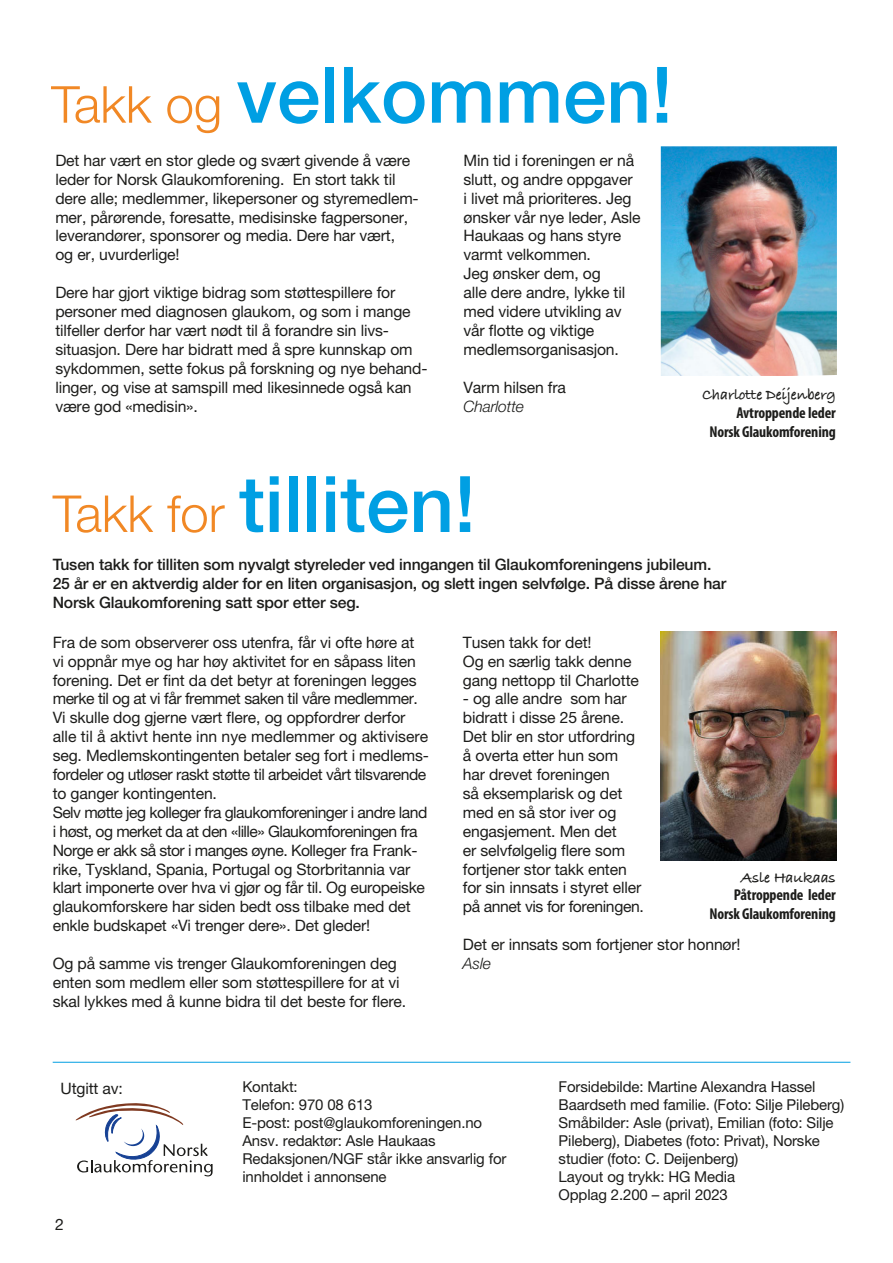
<style>
.page{position:relative;width:893px;height:1263px;background:#fff}
.page>*{position:absolute;margin:0;border:0;box-sizing:border-box;transform-origin:0 0}
.Tittel{font:500 78px "Helvetica Neue LT Std";color:#009fe3}
.Brødtekst_uten_innry{font:15.75px/18.9px "Helvetica Neue LT Pro";letter-spacing:-.01em;color:#1d1d1b}
.Brødtekst_uten_innry-2{font:500 15.75px/18.9px "Helvetica Neue LT Std";letter-spacing:-.01em;color:#1d1d1b}
.Brødtekst_uten_innry-3{font:700 condensed 15.75px/18.9px "Myriad Pro";letter-spacing:-.01em;color:#1d1d1b;text-align:right}
.Brødtekst_uten_innry-4{font:700 15.75px "Bradley Hand ITCTT";letter-spacing:-.01em;color:#1d1d1b}
.Brødtekst_uten_innry-5{font:italic 300 15.75px "Helvetica Neue LT Pro";letter-spacing:-.01em;color:#1d1d1b}
.Brødtekst_uten_innry-6{font:15px/18px "Helvetica Neue LT Pro";letter-spacing:-.01em;color:#1d1d1b}
.s1{font-family:"Helvetica Neue";font-weight:300;font-size:51px;color:#f18825}
</style>
<div class="page">
<img style="left:661px;top:146px;width:176px;height:230px">
<hr style="left:53px;top:1062px;width:797px;height:1px;background:#009fe3">
<svg style="left:76px;top:1103px;width:137px;height:73px"></svg>
<img style="left:661px;top:631px;width:176px;height:230px">
<p class="Tittel" style="left:51px;top:48px;width:623px"><span class="s1">Takk og</span> velkommen!</p>
<p class="Brødtekst_uten_innry" style="left:55px;top:151px;width:365px">Det har vært en stor glede og svært givende å være leder for Norsk Glaukomforening. En stort takk til dere alle; medlemmer, likepersoner og styremedlem&shy;mer, pårørende, foresatte, medisinske fagpersoner, leverandører, sponsorer og media. Dere har vært,<br>og er, uvurderlige!</p>
<p class="Brødtekst_uten_innry" style="left:55px;top:283px;width:374px">Dere har gjort viktige bidrag som støttespillere for personer med diagnosen glaukom, og som i mange tilfeller derfor har vært nødt til å forandre sin livs&shy;situasjon. Dere har bidratt med å spre kunnskap om sykdommen, sette fokus på forskning og nye behand&shy;linger, og vise at samspill med likesinnede også kan være god «medisin».</p>
<p class="Brødtekst_uten_innry" style="left:463px;top:151px;width:179px">Min tid i foreningen er nå slutt, og andre oppgaver<br>i livet må prioriteres. Jeg ønsker vår nye leder, Asle<br>Haukaas og hans styre varmt velkommen.</p>
<p class="Brødtekst_uten_innry" style="left:463px;top:264px;width:163px">Jeg ønsker dem, og alle dere andre, lykke til med videre utvikling av vår flotte og viktige medlemsorganisasjon.</p>
<p class="Brødtekst_uten_innry" style="left:463px;top:377px;width:104px">Varm hilsen fra</p>
<p class="Brødtekst_uten_innry-5" style="left:463px;top:397px;width:62px">Charlotte</p>
<p class="Brødtekst_uten_innry-4" style="left:702px;top:383px;width:135px">Charlotte Deijenberg</p>
<p class="Brødtekst_uten_innry-3" style="left:709px;top:403px;width:128px">Avtroppende leder<br>Norsk Glaukomforening</p>
<p class="Tittel" style="left:53px;top:458px;width:425px"><span class="s1">Takk for</span> tilliten!</p>
<p class="Brødtekst_uten_innry-2" style="left:53px;top:555px;width:675px">Tusen takk for tilliten som nyvalgt styreleder ved inngangen til Glaukomforeningens jubileum.<br>25 år er en aktverdig alder for en liten organisasjon, og slett ingen selvfølge. På disse årene har<br>Norsk Glaukomforening satt spor etter seg.</p>
<p class="Brødtekst_uten_innry" style="left:53px;top:632px;width:378px">Fra de som observerer oss utenfra, får vi ofte høre at vi oppnår mye og har høy aktivitet for en såpass liten forening. Det er fint da det betyr at foreningen legges merke til og at vi får fremmet saken til våre medlemmer.<br>Vi skulle dog gjerne vært flere, og oppfordrer derfor alle til å aktivt hente inn nye medlemmer og aktivisere seg. Medlemskontingenten betaler seg fort i medlems&shy;fordeler og utløser raskt støtte til arbeidet vårt tilsvarende to ganger kontingenten.</p>
<p class="Brødtekst_uten_innry" style="left:53px;top:803px;width:376px">Selv møtte jeg kolleger fra glaukomforeninger i andre land i høst, og merket da at den «lille» Glaukomforeningen fra Norge er akk så stor i manges øyne. Kolleger fra Frank&shy;rike, Tyskland, Spania, Portugal og Storbritannia var klart imponerte over hva vi gjør og får til. Og europeiske glaukomforskere har siden bedt oss tilbake med det enkle budskapet «Vi trenger dere». Det gleder!</p>
<p class="Brødtekst_uten_innry" style="left:53px;top:954px;width:355px">Og på samme vis trenger Glaukomforeningen deg enten som medlem eller som støttespillere for at vi skal lykkes med å kunne bidra til det beste for flere.</p>
<p class="Brødtekst_uten_innry" style="left:463px;top:632px;width:130px">Tusen takk for det!</p>
<p class="Brødtekst_uten_innry" style="left:463px;top:651px;width:178px">Og en særlig takk denne gang nettopp til Charlotte</p>
<p class="Brødtekst_uten_innry" style="left:463px;top:689px;width:182px">- og alle andre som har bidratt i disse 25 årene.<br>Det blir en stor utfordring å overta etter hun som har drevet foreningen<br>så eksemplarisk og det med en så stor iver og engasjement. Men det<br>er selvfølgelig flere som fortjener stor takk enten for sin innsats i styret eller på annet vis for foreningen.</p>
<p class="Brødtekst_uten_innry" style="left:463px;top:935px;width:279px">Det er innsats som fortjener stor honnør!</p>
<p class="Brødtekst_uten_innry-5" style="left:463px;top:954px;width:30px">Asle</p>
<p class="Brødtekst_uten_innry-4" style="left:741px;top:865px;width:96px">Asle Haukaas</p>
<p class="Brødtekst_uten_innry-3" style="left:709px;top:885px;width:128px">Påtroppende leder<br>Norsk Glaukomforening</p>
<p class="Brødtekst_uten_innry" style="left:61px;top:1079px;width:64px">Utgitt av:</p>
<p class="Brødtekst_uten_innry" style="left:55px;top:1214px;width:10px">2</p>
<p class="Brødtekst_uten_innry-6" style="left:242px;top:1077px;width:57px">Kontakt:</p>
<p class="Brødtekst_uten_innry-6" style="left:242px;top:1095px;width:132px">Telefon: 970 08 613</p>
<p class="Brødtekst_uten_innry-6" style="left:242px;top:1113px;width:241px">E-post: post@glaukomforeningen.no</p>
<p class="Brødtekst_uten_innry-6" style="left:242px;top:1131px;width:195px">Ansv. redaktør: Asle Haukaas</p>
<p class="Brødtekst_uten_innry-6" style="left:242px;top:1149px;width:266px">Redaksjonen/NGF står ikke ansvarlig for innholdet i annonsene</p>
<p class="Brødtekst_uten_innry-6" style="left:559px;top:1077px;width:287px">Forsidebilde: Martine Alexandra Hassel<br>Baardseth med familie. (Foto: Silje Pileberg)</p>
<p class="Brødtekst_uten_innry-6" style="left:559px;top:1113px;width:276px">Småbilder: Asle (privat), Emilian (foto: Silje<br>Pileberg), Diabetes (foto: Privat), Norske studier (foto: C. Deijenberg)</p>
<p class="Brødtekst_uten_innry-6" style="left:559px;top:1167px;width:178px">Layout og trykk: HG Media</p>
<p class="Brødtekst_uten_innry-6" style="left:559px;top:1185px;width:171px">Opplag 2.200 – april 2023</p>
</div>
